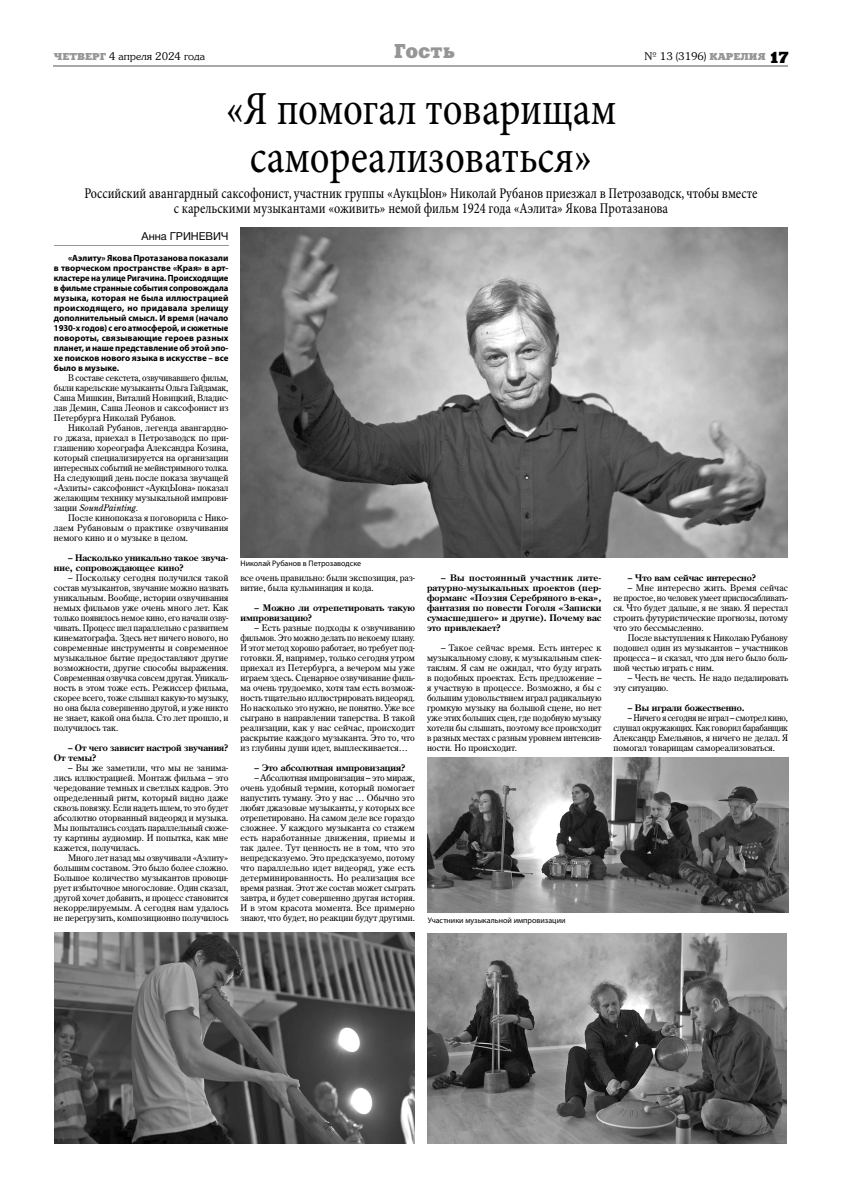
<style>
.page{position:relative;width:842px;height:1191px;background:#fff}
.page>*{position:absolute;margin:0;border:0;box-sizing:border-box;transform-origin:0 0}
.t1{font:condensed 48px/48px "Minion Pro";color:#000;text-align:center;scale:.9 1}
.t2{font:20px "Xenia Extended C";color:#969696;scale:.9 1}
.t3{font:condensed 15px/15px "Minion Pro";color:#000;text-align:center;scale:.9 1}
.t4{font:11px "Helvetica Neue Cyr";color:#000}
.t5{font:10px "Souvenir C";color:#000}
.t6{font:9px/10px "AG Centurion C";color:#000;text-align:justify}
.t7{font:700 9px/10px "AG Centurion C";color:#000}
.t8{font:700 9px "Myriad Pro";color:#000}
.t9{font:9px/10px "AG Centurion C";color:#000;text-align:justify;scale:.95 1}
.t10{font:9px "AG Centurion C";color:#000;scale:.96 1}
.t11{font:700 9px "Myriad Pro";color:#000;scale:.96 1}
.t12{font:9px "AG Centurion C";letter-spacing:-.02em;color:#000;scale:.96 1}
.t13{font:700 9px "Myriad Pro";letter-spacing:.02em;color:#000}
.t14{font:italic 9px "AG Centurion C";color:#000}
.t15{font:8px "Myriad Pro";color:#000}
.s1{font-family:"Xenia Extended C";color:#969696}
.s2{font-family:"Xenia Extended C";font-size:16px}
.s3{font-style:normal}
</style>
<div class="page">
<hr style="left:54px;top:65px;width:734px;height:2px;background:#a9a9a9">
<hr style="left:54px;top:245px;width:174px;height:1px;background:#969696">
<img style="left:54px;top:932px;width:361px;height:211px">
<img style="left:427px;top:757px;width:361px;height:156px">
<img style="left:241px;top:228px;width:547px;height:330px">
<img style="left:428px;top:934px;width:359px;height:209px">
<p class="t5" style="left:54px;top:50px;width:153px"><span class="s1">ЧЕТВЕРГ</span> 4 апреля 2024 года</p>
<p class="t2" style="left:394px;top:38px;width:69px">Гость</p>
<p class="t5" style="left:645px;top:50px;width:145px">N№ 13 (3196) <span class="s1">КАРЕЛИЯ</span> <span class="s2">17</span></p>
<p class="t1" style="left:226px;top:83px;width:436px">«Я помогал товарищам самореализоваться»</p>
<p class="t3" style="left:84px;top:185px;width:750px">Российский авангардный саксофонист, участник группы «АукцЫон» Николай Рубанов приезжал в Петрозаводск, чтобы вместе с карельскими музыкантами «оживить» немой фильм 1924 года «Аэлита» Якова Протазанова</p>
<p class="t4" style="left:142px;top:230px;width:88px">Анна ГРИНЕВИЧ</p>
<p class="t8" style="left:68px;top:253px;width:162px">«Аэлиту» Якова Протазанова показали</p>
<p class="t8" style="left:54px;top:263px;width:176px">в творческом пространстве «Края» в арт-</p>
<p class="t11" style="left:54px;top:273px;width:183px">кластере на улице Ригачина. Происходящие</p>
<p class="t8" style="left:54px;top:283px;width:176px">в фильме странные события сопровождала</p>
<p class="t8" style="left:54px;top:293px;width:176px">музыка, которая не была иллюстрацией</p>
<p class="t13" style="left:54px;top:303px;width:176px">происходящего, но придавала зрелищу</p>
<p class="t8" style="left:54px;top:313px;width:176px">дополнительный смысл. И время (начало</p>
<p class="t11" style="left:54px;top:323px;width:183px">1930-х годов) с его атмосферой, и сюжетные</p>
<p class="t8" style="left:54px;top:333px;width:176px">повороты, связывающие героев разных</p>
<p class="t8" style="left:54px;top:343px;width:176px">планет, и наше представление об этой эпо-</p>
<p class="t8" style="left:54px;top:353px;width:176px">хе поисков нового языка в искусстве – все</p>
<p class="t8" style="left:54px;top:363px;width:67px">было в музыке.</p>
<p class="t10" style="left:68px;top:372px;width:169px">В составе секстета, озвучивавшего фильм,</p>
<p class="t10" style="left:54px;top:382px;width:183px">были карельские музыканты Ольга Гайдамак,</p>
<p class="t6" style="left:54px;top:393px;width:176px">Саша Мишкин, Виталий Новицкий, Владис-</p>
<p class="t6" style="left:54px;top:403px;width:176px">лав Демин, Саша Леонов и саксофонист из</p>
<p class="t6" style="left:54px;top:413px;width:124px">Петербурга Николай Рубанов.</p>
<p class="t6" style="left:68px;top:423px;width:162px">Николай Рубанов, легенда авангардно-</p>
<p class="t6" style="left:54px;top:433px;width:176px">го джаза, приехал в Петрозаводск по при-</p>
<p class="t6" style="left:54px;top:443px;width:176px">глашению хореографа Александра Козина,</p>
<p class="t6" style="left:54px;top:453px;width:176px">который специализируется на организации</p>
<p class="t9" style="left:54px;top:463px;width:185px">интересных событий не мейнстримного толка.</p>
<p class="t6" style="left:54px;top:473px;width:176px">На следующий день после показа звучащей</p>
<p class="t6" style="left:54px;top:483px;width:176px">«Аэлиты» саксофонист «АукцЫона» показал</p>
<p class="t6" style="left:54px;top:493px;width:176px">желающим технику музыкальной импрови-</p>
<p class="t14" style="left:54px;top:505px;width:86px"><span class="s3">зации</span> SoundPainting.</p>
<p class="t6" style="left:68px;top:513px;width:162px">После кинопоказа я поговорила с Нико-</p>
<p class="t6" style="left:54px;top:523px;width:176px">лаем Рубановым о практике озвучивания</p>
<p class="t6" style="left:54px;top:533px;width:136px">немого кино и о музыке в целом.</p>
<p class="t7" style="left:54px;top:553px;width:176px;text-indent:14px">– Насколько уникально такое звуча&shy;ние, сопровождающее кино?</p>
<p class="t6" style="left:54px;top:573px;width:176px;text-indent:14px">– Поскольку сегодня получился такой состав музыкантов, звучание можно назвать уникальным. Вообще, истории озвучивания немых фильмов уже очень много лет. Как только появилось немое кино, его начали озву&shy;чивать. Процесс шел параллельно с развитием кинематографа. Здесь нет ничего нового, но современные инструменты и современное музыкальное бытие предоставляют другие возможности, другие способы выражения.<br>Современная озвучка совсем другая. Уникаль&shy;ность в этом тоже есть. Режиссер фильма, скорее всего, тоже слышал какую-то музыку, но она была совершенно другой, и уже никто не знает, какой она была. Сто лет прошло, и получилось так.</p>
<p class="t7" style="left:54px;top:743px;width:176px;text-indent:14px">– От чего зависит настрой звучания?<br>От темы?</p>
<p class="t6" style="left:68px;top:763px;width:162px">– Вы же заметили, что мы не занима-</p>
<p class="t6" style="left:54px;top:773px;width:176px">лись иллюстрацией. Монтаж фильма – это</p>
<p class="t6" style="left:54px;top:783px;width:176px">чередование темных и светлых кадров. Это</p>
<p class="t6" style="left:54px;top:793px;width:176px">определенный ритм, который видно даже</p>
<p class="t9" style="left:54px;top:803px;width:185px">сквозь повязку. Если надеть шлем, то это будет</p>
<p class="t6" style="left:54px;top:813px;width:176px">абсолютно оторванный видеоряд и музыка.</p>
<p class="t6" style="left:54px;top:823px;width:176px">Мы попытались создать параллельный сюже-</p>
<p class="t6" style="left:54px;top:833px;width:176px">ту картины аудиомир. И попытка, как мне</p>
<p class="t6" style="left:54px;top:843px;width:88px">кажется, получилась.</p>
<p class="t6" style="left:68px;top:853px;width:162px">Много лет назад мы озвучивали «Аэлиту»</p>
<p class="t6" style="left:54px;top:863px;width:176px">большим составом. Это было более сложно.</p>
<p class="t6" style="left:54px;top:873px;width:176px">Большое количество музыкантов провоци-</p>
<p class="t6" style="left:54px;top:883px;width:176px">рует избыточное многословие. Один сказал,</p>
<p class="t6" style="left:54px;top:893px;width:176px">другой хочет добавить, и процесс становится</p>
<p class="t6" style="left:54px;top:903px;width:176px">некоррелируемым. А сегодня нам удалось</p>
<p class="t6" style="left:54px;top:913px;width:176px">не перегрузить, композиционно получилось</p>
<p class="t15" style="left:240px;top:558px;width:122px">Николай Рубанов в Петрозаводске</p>
<p class="t6" style="left:240px;top:573px;width:176px">все очень правильно: были экспозиция, раз&shy;витие, была кульминация и кода.</p>
<p class="t7" style="left:240px;top:603px;width:176px;text-indent:14px">– Можно ли отрепетировать такую импровизацию?</p>
<p class="t6" style="left:240px;top:623px;width:176px;text-indent:14px">– Есть разные подходы к озвучиванию фильмов. Это можно делать по некоему плану.<br>И этот метод хорошо работает, но требует под&shy;готовки. Я, например, только сегодня утром приехал из Петербурга, а вечером мы уже играем здесь. Сценарное озвучивание филь&shy;ма очень трудоемко, хотя там есть возмож&shy;ность тщательно иллюстрировать видеоряд.<br>Но насколько это нужно, не понятно. Уже все сыграно в направлении таперства. В такой реализации, как у нас сейчас, происходит раскрытие каждого музыканта. Это то, что из глубины души идет, выплескивается…</p>
<p class="t7" style="left:255px;top:763px;width:152px">– Это абсолютная импровизация?</p>
<p class="t6" style="left:240px;top:773px;width:176px;text-indent:14px">– Абсолютная импровизация – это мираж, очень удобный термин, который помогает напустить туману. Это у нас … Обычно это любят джазовые музыканты, у которых все отрепетировано. На самом деле все гораздо сложнее. У каждого музыканта со стажем есть наработанные движения, приемы и так далее. Тут ценность не в том, что это непредсказуемо. Это предсказуемо, потому что параллельно идет видеоряд, уже есть детерминированность. Но реализация все время разная. Этот же состав может сыграть завтра, и будет совершенно другая история.<br>И в этом красота момента. Все примерно знают, что будет, но реакции будут другими.</p>
<p class="t7" style="left:628px;top:573px;width:130px">– Что вам сейчас интересно?</p>
<p class="t6" style="left:628px;top:583px;width:162px">– Мне интересно жить. Время сейчас</p>
<p class="t12" style="left:614px;top:592px;width:183px">не простое, но человек умеет приспосабливать-</p>
<p class="t6" style="left:614px;top:603px;width:176px">ся. Что будет дальше, я не знаю. Я перестал</p>
<p class="t6" style="left:614px;top:613px;width:176px">строить футуристические прогнозы, потому</p>
<p class="t6" style="left:614px;top:623px;width:92px">что это бессмысленно.</p>
<p class="t6" style="left:628px;top:633px;width:162px">После выступления к Николаю Рубанову</p>
<p class="t6" style="left:614px;top:643px;width:176px">подошел один из музыкантов – участников</p>
<p class="t6" style="left:614px;top:653px;width:176px">процесса – и сказал, что для него было боль-</p>
<p class="t6" style="left:614px;top:663px;width:102px">шой честью играть с ним.</p>
<p class="t6" style="left:614px;top:673px;width:176px;text-indent:14px">– Честь не честь. Не надо педалировать эту ситуацию.</p>
<p class="t7" style="left:628px;top:703px;width:119px">– Вы играли божественно.</p>
<p class="t9" style="left:614px;top:713px;width:185px;text-indent:14px">– Ничего я сегодня не играл – смотрел кино, слушал окружающих. Как говорил барабанщик Александр Емельянов, я ничего не делал. Я помогал товарищам самореализоваться.</p>
<p class="t7" style="left:427px;top:573px;width:176px;text-align:justify;text-indent:14px">– Вы постоянный участник лите&shy;ратурно-музыкальных проектов (пер&shy;форманс «Поэзия Серебряного в-ека», фантазия по повести Гоголя «Записки сумасшедшего» и другие). Почему вас это привлекает?</p>
<p class="t6" style="left:427px;top:643px;width:176px;text-indent:14px">– Такое сейчас время. Есть интерес к музыкальному слову, к музыкальным спек&shy;таклям. Я сам не ожидал, что буду играть в подобных проектах. Есть предложение – я участвую в процессе. Возможно, я бы с большим удовольствием играл радикальную громкую музыку на большой сцене, но нет уже этих больших сцен, где подобную музыку хотели бы слышать, поэтому все происходит в разных местах с разным уровнем интенсив&shy;ности. Но происходит.</p>
<p class="t15" style="left:428px;top:916px;width:139px">Участники музыкальной импровизации</p>
</div>
